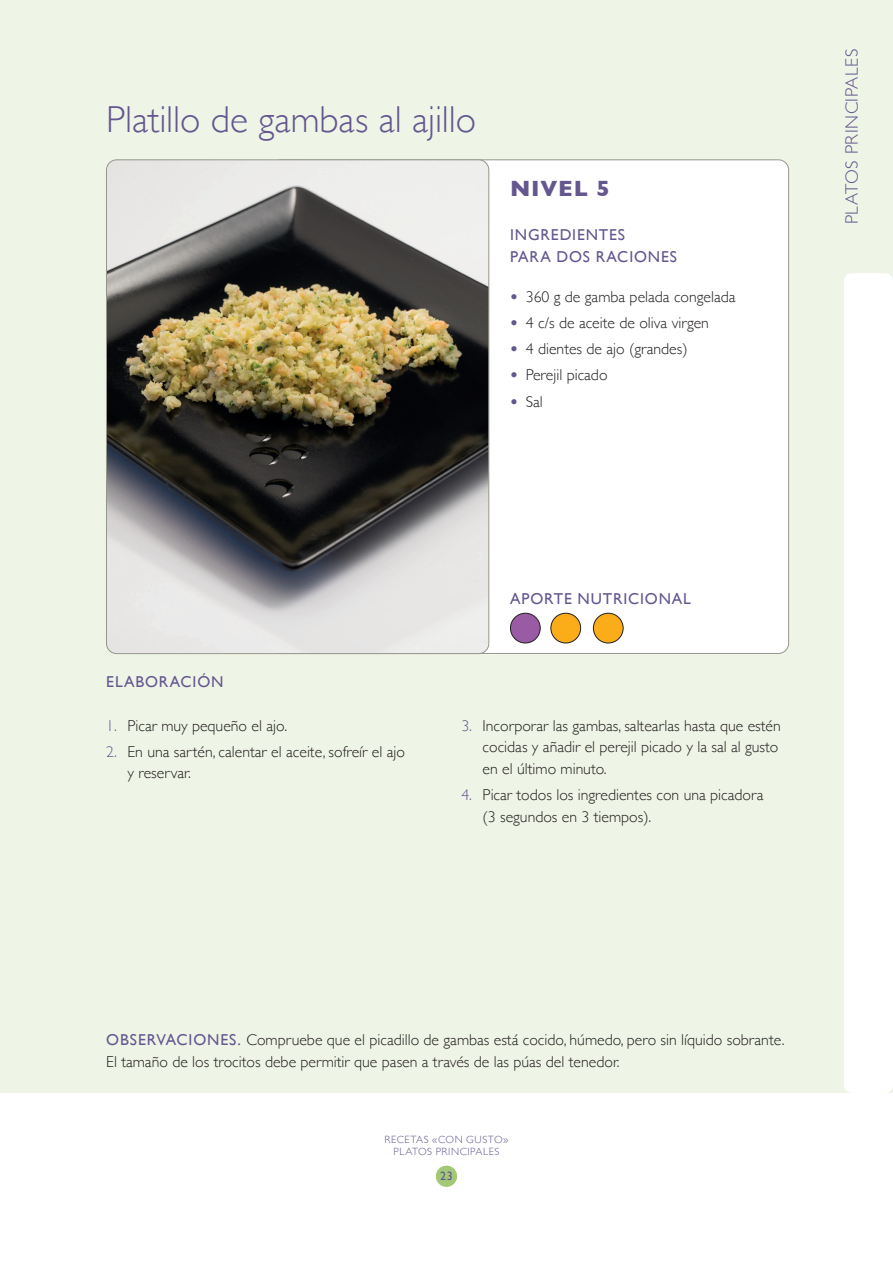
<style>
.page{position:relative;width:893px;height:1263px;background:#fff}
.page>*{position:absolute;margin:0;border:0;box-sizing:border-box;transform-origin:0 0}
.t1{font:300 37.5px "Gill Sans";letter-spacing:-.005em;color:#64568f}
.t2{font:700 22.5px "Gill Sans";letter-spacing:.035em;color:#64568f}
.t3{font:300 18px "Gill Sans";letter-spacing:.035em;color:#64568f}
.t4{font:300 15.75px/21.8px "Gill Sans";color:#231f20}
.t5{font:15.75px/21.8px "Gill Sans";letter-spacing:.05em;color:#64568f}
.t6{font:12px "Gill Sans";color:#64568f}
.t7{font:300 10.5px/12.6px "Gill Sans";letter-spacing:.055em;color:#64568f;text-align:center}
.s1{font-weight:700;color:#64568f}
.s2{color:#64568f}
.s3{font-weight:400;color:#64568f}
</style>
<div class="page">
<div style="left:436px;top:1165px;width:21px;height:22px;background:#a3c876;border-radius:50%"></div>
<div style="left:0;top:0;width:893px;height:1093px;background:#eff5e6"></div>
<div style="left:844px;top:273px;width:49px;height:820px;background:#fff;border-radius:8px"></div>
<div style="left:271px;top:160px;width:518px;height:493px;background:#fff;border-radius:10px"></div>
<img style="left:106px;top:160px;width:383px;height:494px">
<div style="left:510px;top:613px;width:30px;height:30px;background:#9a5ba5;border-radius:50%"></div>
<div style="left:510px;top:613px;width:31px;height:30px;border:1px solid #231f20;border-radius:50%"></div>
<div style="left:551px;top:613px;width:30px;height:30px;background:#faad19;border-radius:50%"></div>
<div style="left:550px;top:613px;width:31px;height:30px;border:1px solid #231f20;border-radius:50%"></div>
<div style="left:593px;top:613px;width:30px;height:30px;background:#faad19;border-radius:50%"></div>
<div style="left:593px;top:613px;width:30px;height:30px;border:1px solid #231f20;border-radius:50%"></div>
<h1 class="t1" style="left:106px;top:90px;width:371px">Platillo de gambas al ajillo</h1>
<h2 class="t2" style="left:510px;top:171px;width:101px">NIVEL 5</h2>
<p class="t5" style="left:510px;top:224px;width:168px">INGREDIENTES<br>PARA DOS RACIONES</p>
<p class="t4" style="left:510px;top:286px;width:227px"><span class="s1">•</span> 360 g de gamba pelada congelada</p>
<p class="t4" style="left:510px;top:312px;width:200px"><span class="s1">•</span> 4 c/s de aceite de oliva virgen</p>
<p class="t4" style="left:510px;top:338px;width:179px"><span class="s1">•</span> 4 dientes de ajo (grandes)</p>
<p class="t4" style="left:510px;top:364px;width:99px"><span class="s1">•</span> Perejil picado</p>
<p class="t4" style="left:510px;top:390px;width:34px"><span class="s1">•</span> Sal</p>
<p class="t3" style="left:838px;top:224px;width:177px;rotate:-90deg">PLATOS PRINCIPALES</p>
<p class="t5" style="left:106px;top:671px;width:119px">ELABORACIÓN</p>
<p class="t4" style="left:106px;top:714px;width:182px"><span class="s2">1.</span> Picar muy pequeño el ajo.</p>
<p class="t4" style="left:128px;top:740px;width:279px;text-indent:-21px"><span class="s2">2.</span> En una sartén, calentar el aceite, sofreír el ajo y reservar.</p>
<p class="t5" style="left:510px;top:587px;width:182px">APORTE NUTRICIONAL</p>
<p class="t4" style="left:483px;top:714px;width:300px;text-indent:-21px"><span class="s2">3.</span> Incorporar las gambas, saltearlas hasta que estén cocidas y añadir el perejil picado y la sal al gusto en el último minuto.</p>
<p class="t4" style="left:483px;top:783px;width:282px;text-indent:-21px"><span class="s2">4.</span> Picar todos los ingredientes con una picadora (3 segundos en 3 tiempos).</p>
<p class="t4" style="left:106px;top:1028px;width:680px"><span class="s3">OBSERVACIONES.</span> Compruebe que el picadillo de gambas está cocido, húmedo, pero sin líquido sobrante.<br>El tamaño de los trocitos debe permitir que pasen a través de las púas del tenedor.</p>
<p class="t7" style="left:384px;top:1132px;width:126px">RECETAS «CON GUSTO»<br>PLATOS PRINCIPALES</p>
<p class="t6" style="left:440px;top:1169px;width:14px">23</p>
</div>
